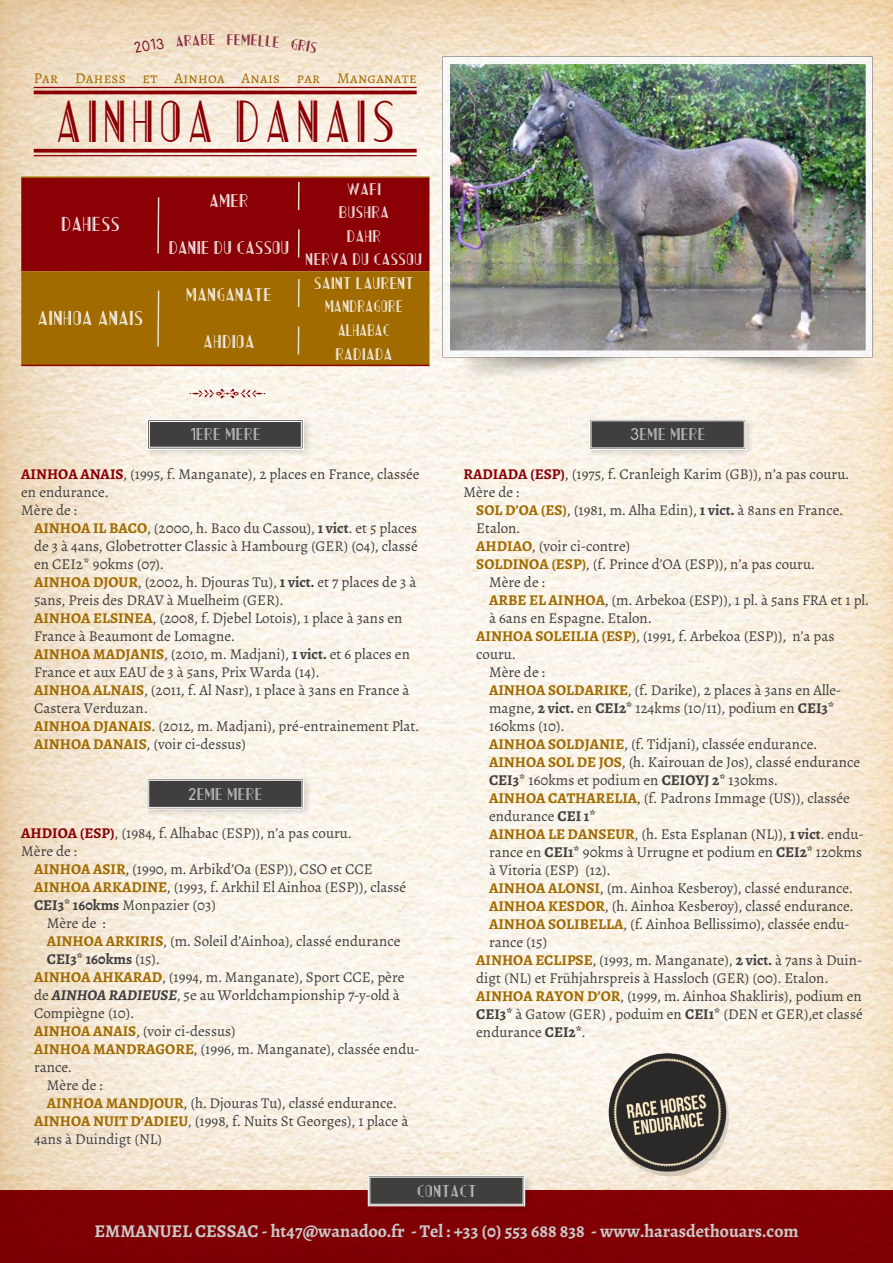
<style>
.page{position:relative;width:893px;height:1263px;background:#fff}
.page>*{position:absolute;margin:0;border:0;box-sizing:border-box;transform-origin:0 0}
.t1{font:51.75px "AC Mountain";letter-spacing:.08em;color:#8a0005;scale:.87 1}
.t2{font:700 18px "Alegreya";color:#c9c9c9}
.t3{font:17.7px "AC Mountain";color:#fff}
.t4{font:16.2px "AC Mountain";color:#fff}
.t5{font:15px/18px "Alegreya";color:#403f3e}
.t6{font:15px "Alegreya SC";letter-spacing:.02em;color:#a16b00}
.t7{font:15px "AC Mountain";color:#c9c9c9}
.t8{font:14.7px "AC Mountain";color:#fff}
.t9{font:14.7px "AC Mountain";color:#fff;scale:.9 1}
.t10{font:14.7px "AC Mountain";letter-spacing:-.02em;color:#fff;scale:.9 1}
.t11{font:13.5px "AC Mountain";color:#770b2a}
.s1{font-weight:700;color:#8a0005}
.s2{font-weight:700;color:#a16b00}
.s3{font-weight:700}
.s4{font-weight:700;font-style:italic}
</style>
<div class="page">
<img style="left:0;top:0;width:893px;height:1191px">
<div style="left:0;top:1191px;width:893px;height:72px;background:#800003"></div>
<img style="left:423px;top:34px;width:468px;height:344px">
<img style="left:174px;top:383px;width:102px;height:19px">
<img style="left:606px;top:1051px;width:123px;height:124px">
<hr style="left:34px;top:87px;width:383px;height:1px;background:#8a0005">
<hr style="left:34px;top:91px;width:383px;height:3px;background:#8a0005">
<svg style="left:34px;top:149px;width:383px;height:4px;background:#95181b"></svg>
<hr style="left:34px;top:155px;width:383px;height:1px;background:#8a0005">
<hr style="left:21px;top:176px;width:139px;height:2px;background:#a16b00">
<hr style="left:160px;top:176px;width:138px;height:2px;background:#a16b00">
<hr style="left:298px;top:176px;width:131px;height:2px;background:#a16b00">
<hr style="left:21px;top:365px;width:139px;height:1px;background:#8a0005">
<hr style="left:160px;top:365px;width:138px;height:1px;background:#8a0005">
<hr style="left:298px;top:365px;width:131px;height:1px;background:#8a0005">
<svg style="left:21px;top:177px;width:408px;height:188px;background:#963603"></svg>
<div style="left:143px;top:415px;width:169px;height:43px;background:#000;opacity:.15"></div>
<svg style="left:146px;top:418px;width:159px;height:33px;background:#686765"></svg>
<div style="left:149px;top:421px;width:153px;height:26px;border:1px solid #fff"></div>
<div style="left:143px;top:775px;width:169px;height:43px;background:#000;opacity:.15"></div>
<svg style="left:146px;top:778px;width:159px;height:32px;background:#605f5e"></svg>
<div style="left:149px;top:780px;width:153px;height:27px;border:1px solid #fff"></div>
<div style="left:585px;top:415px;width:170px;height:43px;background:#000;opacity:.15"></div>
<svg style="left:588px;top:418px;width:159px;height:33px;background:#666564"></svg>
<div style="left:364px;top:1171px;width:169px;height:44px;background:#000;opacity:.15"></div>
<svg style="left:367px;top:1174px;width:159px;height:33px;background:#635f5e"></svg>
<svg style="left:134px;top:38px;width:30px;height:15px"></svg>
<svg style="left:176px;top:34px;width:39px;height:13px"></svg>
<svg style="left:235px;top:34px;width:44px;height:14px"></svg>
<svg style="left:291px;top:38px;width:26px;height:15px"></svg>
<p class="t11" style="left:226px;top:32px;width:9px">F</p>
<p class="t6" style="left:34px;top:69px;width:384px">Par Dahess et Ainhoa Anais par Manganate</p>
<p class="t1" style="left:55px;top:94px;width:393px">AINHOA DANAIS</p>
<p class="t3" style="left:61px;top:215px;width:61px">DAHESS</p>
<p class="t3" style="left:37px;top:309px;width:107px">AINHOA ANAIS</p>
<p class="t4" style="left:209px;top:192px;width:41px">AMER</p>
<p class="t4" style="left:168px;top:239px;width:123px">DANIE DU CASSOU</p>
<p class="t4" style="left:186px;top:286px;width:87px">MANGANATE</p>
<p class="t4" style="left:203px;top:333px;width:53px">AHDIOA</p>
<p class="t8" style="left:346px;top:181px;width:36px">WAFI</p>
<p class="t8" style="left:339px;top:205px;width:52px">BUSHRA</p>
<p class="t8" style="left:347px;top:228px;width:36px">DAHR</p>
<p class="t8" style="left:305px;top:252px;width:119px">NERVA DU CASSOU</p>
<p class="t8" style="left:314px;top:275px;width:102px">SAINT LAURENT</p>
<p class="t9" style="left:325px;top:299px;width:88px">MANDRAGORE</p>
<p class="t10" style="left:338px;top:322px;width:59px">ALHABAC</p>
<p class="t8" style="left:335px;top:346px;width:59px">RADIADA</p>
<p class="t7" style="left:190px;top:426px;width:72px">1ERE MERE</p>
<p class="t5" style="left:21px;top:465px;width:400px"><span class="s1">AINHOA ANAIS</span>, (1995, f. Manganate), 2 places en France, classée en endurance.</p>
<p class="t5" style="left:21px;top:501px;width:58px">Mère de :</p>
<p class="t5" style="left:34px;top:519px;width:385px;text-align:justify"><span class="s2">AINHOA IL BACO</span>, (2000, h. Baco du Cassou), <span class="s3">1 vict</span>. et 5 places de 3 à 4ans, Globetrotter Classic à Hambourg (GER) (04), classé en CEI2* 90kms (07).</p>
<p class="t5" style="left:34px;top:573px;width:384px"><span class="s2">AINHOA DJOUR</span>, (2002, h. Djouras Tu), <span class="s3">1 vict.</span> et 7 places de 3 à<br>5ans, Preis des DRAV à Muelheim (GER).</p>
<p class="t5" style="left:34px;top:609px;width:370px"><span class="s2">AINHOA ELSINEA</span>, (2008, f. Djebel Lotois), 1 place à 3ans en<br>France à Beaumont de Lomagne.</p>
<p class="t5" style="left:34px;top:645px;width:378px"><span class="s2">AINHOA MADJANIS</span>, (2010, m. Madjani), <span class="s3">1 vict.</span> et 6 places en<br>France et aux EAU de 3 à 5ans, Prix Warda (14).</p>
<p class="t5" style="left:34px;top:681px;width:377px"><span class="s2">AINHOA ALNAIS</span>, (2011, f. Al Nasr), 1 place à 3ans en France à<br>Castera Verduzan.</p>
<p class="t5" style="left:34px;top:717px;width:387px"><span class="s2">AINHOA DJANAIS</span>. (2012, m. Madjani), pré-entrainement Plat.</p>
<p class="t5" style="left:34px;top:735px;width:214px"><span class="s2">AINHOA DANAIS</span>, (voir ci-dessus)</p>
<p class="t7" style="left:188px;top:786px;width:76px">2EME MERE</p>
<p class="t5" style="left:21px;top:824px;width:332px"><span class="s1">AHDIOA (ESP)</span>, (1984, f. Alhabac (ESP)), n’a pas couru.</p>
<p class="t5" style="left:21px;top:842px;width:58px">Mère de :</p>
<p class="t5" style="left:34px;top:860px;width:340px"><span class="s2">AINHOA ASIR</span>, (1990, m. Arbikd’Oa (ESP)), CSO et CCE</p>
<p class="t5" style="left:34px;top:878px;width:374px"><span class="s2">AINHOA ARKADINE</span>, (1993, f. Arkhil El Ainhoa (ESP)), classé<br><span class="s3">CEI3* 160kms</span> Monpazier (03)</p>
<p class="t5" style="left:47px;top:914px;width:61px">Mère de :</p>
<p class="t5" style="left:47px;top:932px;width:355px"><span class="s2">AINHOA ARKIRIS</span>, (m. Soleil d’Ainhoa), classé endurance<br><span class="s3">CEI3* 160kms</span> (15).</p>
<p class="t5" style="left:34px;top:968px;width:372px"><span class="s2">AINHOA AHKARAD</span>, (1994, m. Manganate), Sport CCE, père de <span class="s4">AINHOA RADIEUSE</span>, 5e au Worldchampionship 7-y-old à<br>Compiègne (10).</p>
<p class="t5" style="left:34px;top:1022px;width:203px"><span class="s2">AINHOA ANAIS</span>, (voir ci-dessus)</p>
<p class="t5" style="left:34px;top:1040px;width:387px"><span class="s2">AINHOA MANDRAGORE</span>, (1996, m. Manganate), classée endu&shy;rance.</p>
<p class="t5" style="left:47px;top:1076px;width:58px">Mère de :</p>
<p class="t5" style="left:47px;top:1094px;width:351px"><span class="s2">AINHOA MANDJOUR</span>, (h. Djouras Tu), classé endurance.</p>
<p class="t5" style="left:34px;top:1112px;width:376px"><span class="s2">AINHOA NUIT D’ADIEU</span>, (1998, f. Nuits St Georges), 1 place à<br>4ans à Duindigt (NL)</p>
<p class="t7" style="left:630px;top:426px;width:77px">3EME MERE</p>
<p class="t5" style="left:463px;top:465px;width:387px"><span class="s1">RADIADA (ESP)</span>, (1975, f. Cranleigh Karim (GB)), n’a pas couru.</p>
<p class="t5" style="left:463px;top:483px;width:58px">Mère de :</p>
<p class="t5" style="left:476px;top:501px;width:368px"><span class="s2">SOL D’OA (ES)</span>, (1981, m. Alha Edin), <span class="s3">1 vict.</span> à 8ans en France.<br>Etalon.</p>
<p class="t5" style="left:476px;top:537px;width:156px"><span class="s2">AHDIAO</span>, (voir ci-contre)</p>
<p class="t5" style="left:476px;top:555px;width:340px"><span class="s2">SOLDINOA (ESP)</span>, (f. Prince d’OA (ESP)), n’a pas couru.</p>
<p class="t5" style="left:489px;top:573px;width:58px">Mère de :</p>
<p class="t5" style="left:489px;top:591px;width:381px"><span class="s2">ARBE EL AINHOA</span>, (m. Arbekoa (ESP)), 1 pl. à 5ans FRA et 1 pl. à 6ans en Espagne. Etalon.</p>
<p class="t5" style="left:476px;top:627px;width:360px"><span class="s2">AINHOA SOLEILIA (ESP)</span>, (1991, f. Arbekoa (ESP)), n’a pas couru.</p>
<p class="t5" style="left:489px;top:663px;width:58px">Mère de :</p>
<p class="t5" style="left:489px;top:681px;width:354px"><span class="s2">AINHOA SOLDARIKE</span>, (f. Darike), 2 places à 3ans en Alle&shy;magne, <span class="s3">2 vict.</span> en <span class="s3">CEI2*</span> 124kms (10/11), podium en <span class="s3">CEI3*<br></span>160kms (10).</p>
<p class="t5" style="left:489px;top:735px;width:329px"><span class="s2">AINHOA SOLDJANIE</span>, (f. Tidjani), classée endurance.</p>
<p class="t5" style="left:489px;top:753px;width:373px"><span class="s2">AINHOA SOL DE JOS</span>, (h. Kairouan de Jos), classé endurance<br><span class="s3">CEI3*</span> 160kms et podium en <span class="s3">CEIOYJ 2*</span> 130kms.</p>
<p class="t5" style="left:489px;top:789px;width:362px"><span class="s2">AINHOA CATHARELIA</span>, (f. Padrons Immage (US)), classée endurance <span class="s3">CEI 1*</span></p>
<p class="t5" style="left:489px;top:825px;width:376px;text-align:justify"><span class="s2">AINHOA LE DANSEUR</span>, (h. Esta Esplanan (NL)), <span class="s3">1 vict</span>. endu&shy;rance en <span class="s3">CEI1*</span> 90kms à Urrugne et podium en <span class="s3">CEI2*</span> 120kms à Vitoria (ESP) (12).</p>
<p class="t5" style="left:489px;top:879px;width:365px"><span class="s2">AINHOA ALONSI</span>, (m. Ainhoa Kesberoy), classé endurance.</p>
<p class="t5" style="left:489px;top:897px;width:366px"><span class="s2">AINHOA KESDOR</span>, (h. Ainhoa Kesberoy), classé endurance.</p>
<p class="t5" style="left:489px;top:915px;width:362px"><span class="s2">AINHOA SOLIBELLA</span>, (f. Ainhoa Bellissimo), classée endu&shy;rance (15)</p>
<p class="t5" style="left:476px;top:951px;width:387px"><span class="s2">AINHOA ECLIPSE</span>, (1993, m. Manganate), <span class="s3">2 vict.</span> à 7ans à Duin&shy;digt (NL) et Frühjahrspreis à Hassloch (GER) (00). Etalon.</p>
<p class="t5" style="left:476px;top:987px;width:388px;text-align:justify"><span class="s2">AINHOA RAYON D’OR</span>, (1999, m. Ainhoa Shakliris), podium en <span class="s3">CEI3*</span> à Gatow (GER) , poduim en <span class="s3">CEI1*</span> (DEN et GER),et classé endurance <span class="s3">CEI2*</span>.</p>
<p class="t7" style="left:417px;top:1183px;width:61px">CONTACT</p>
<p class="t2" style="left:94px;top:1219px;width:705px">EMMANUEL CESSAC - ht47@wanadoo.fr - Tel : +33 (0) 553 688 838 - www.harasdethouars.com</p>
</div>
